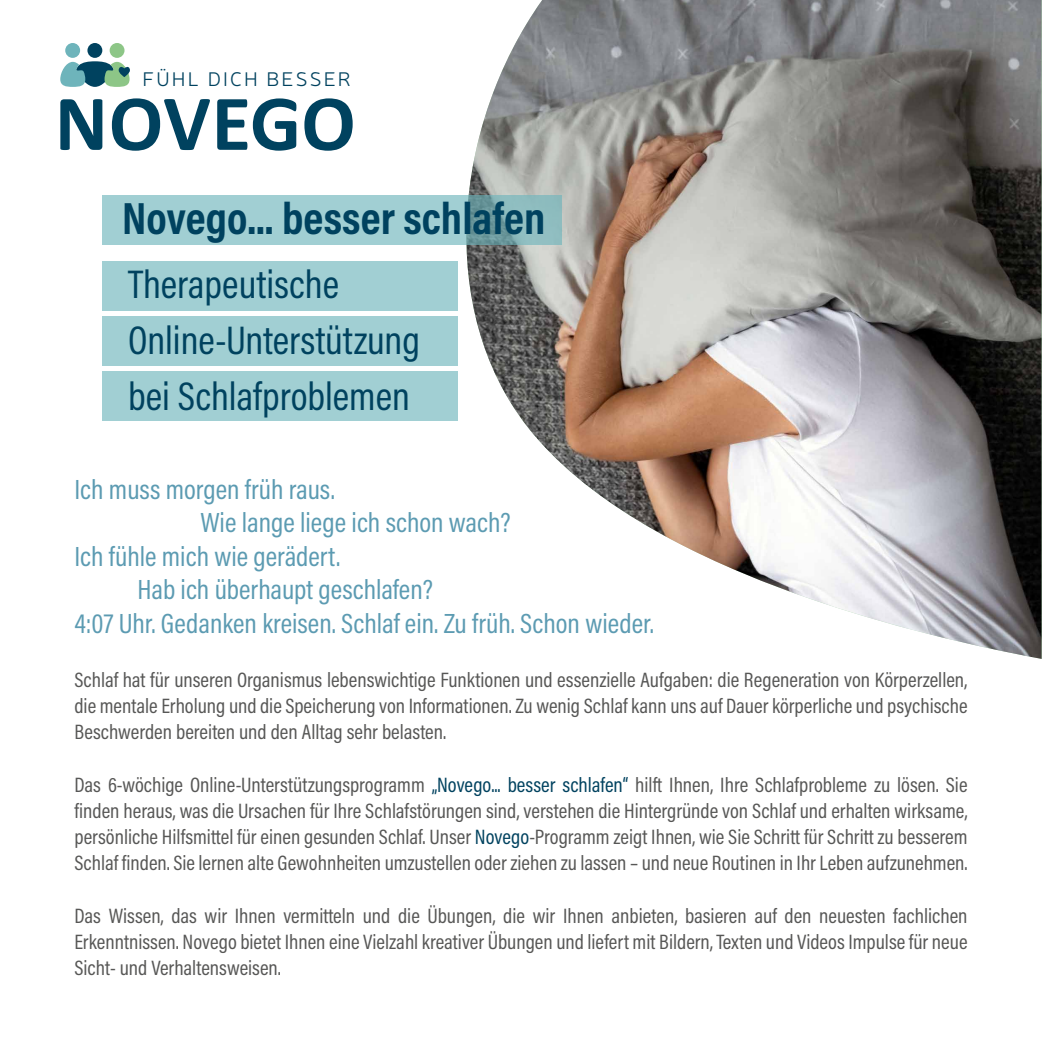
<style>
.page{position:relative;width:1042px;height:1042px;background:#fff}
.page>*{position:absolute;margin:0;border:0;box-sizing:border-box;transform-origin:0 0}
.t1{font:700 45.5px "Acumin Pro Cond";color:#00425f}
.t2{font:40.25px/56px "Acumin Pro Cond";color:#00425f}
.t3{font:28px "Acumin Pro Cond";color:#5c9bb2}
.t4{font:21px/26.2px "Acumin Pro Cond";color:#575756;text-align:justify}
.t5{font:300 19.95px "Neris";letter-spacing:.11em;color:#00425f}
.s1{color:#00425f}
</style>
<div class="page">
<svg style="left:60px;top:99px;width:42px;height:51px"></svg>
<svg style="left:112px;top:98px;width:98px;height:53px"></svg>
<svg style="left:217px;top:99px;width:30px;height:51px"></svg>
<svg style="left:253px;top:98px;width:43px;height:53px"></svg>
<svg style="left:304px;top:98px;width:49px;height:53px"></svg>
<div style="left:87px;top:43px;width:15px;height:15px;background:#00425f;border-radius:50%"></div>
<div style="left:110px;top:43px;width:14px;height:15px;background:#8dc687;border-radius:50%"></div>
<div style="left:65px;top:43px;width:15px;height:15px;background:#6eb4bb;border-radius:50%"></div>
<svg style="left:60px;top:61px;width:70px;height:26px;background:#649a99"></svg>
<img style="left:458px;top:0;width:583px;height:659px">
<div style="left:102px;top:262px;width:355px;height:49px;background:#a1cfd3"></div>
<div style="left:102px;top:317px;width:355px;height:49px;background:#a1cfd3"></div>
<div style="left:102px;top:372px;width:355px;height:49px;background:#a1cfd3"></div>
<svg style="left:102px;top:196px;width:459px;height:49px;background:#99c7cb"></svg>
<p class="t5" style="left:143px;top:66px;width:210px">FÜHL DICH BESSER</p>
<h1 class="t1" style="left:122px;top:188px;width:425px">Novego... besser schlafen</h1>
<h2 class="t2" style="left:128px;top:256px;width:293px">Therapeutische<br>Online-Unterstützung bei Schlafproblemen</h2>
<h3 class="t3" style="left:74px;top:471px;width:262px">Ich muss morgen früh raus.</h3>
<h3 class="t3" style="left:200px;top:504px;width:312px">Wie lange liege ich schon wach?</h3>
<h3 class="t3" style="left:74px;top:538px;width:267px">Ich fühle mich wie gerädert.</h3>
<h3 class="t3" style="left:137px;top:572px;width:297px">Hab ich überhaupt geschlafen?</h3>
<h3 class="t3" style="left:74px;top:605px;width:581px">4:07 Uhr. Gedanken kreisen. Schlaf ein. Zu früh. Schon wieder.</h3>
<p class="t4" style="left:74px;top:666px;width:894px">Schlaf hat für unseren Organismus lebenswichtige Funktionen und essenzielle Aufgaben: die Regeneration von Körperzellen, die mentale Erholung und die Speicherung von Informationen. Zu wenig Schlaf kann uns auf Dauer körperliche und psychische Beschwerden bereiten und den Alltag sehr belasten.</p>
<p class="t4" style="left:74px;top:771px;width:895px">Das 6-wöchige Online-Unterstützungsprogramm <span class="s1">„Novego... besser schlafen“</span> hilft Ihnen, Ihre Schlafprobleme zu lösen. Sie finden heraus, was die Ursachen für Ihre Schlafstörungen sind, verstehen die Hintergründe von Schlaf und erhalten wirksame, persönliche Hilfsmittel für einen gesunden Schlaf. Unser <span class="s1">Novego</span>-Programm zeigt Ihnen, wie Sie Schritt für Schritt zu besserem Schlaf finden. Sie lernen alte Gewohnheiten umzustellen oder ziehen zu lassen – und neue Routinen in Ihr Leben aufzunehmen.</p>
<p class="t4" style="left:74px;top:902px;width:894px">Das Wissen, das wir Ihnen vermitteln und die Übungen, die wir Ihnen anbieten, basieren auf den neuesten fachlichen Erkenntnissen. Novego bietet Ihnen eine Vielzahl kreativer Übungen und liefert mit Bildern, Texten und Videos Impulse für neue Sicht- und Verhaltensweisen.</p>
</div>
